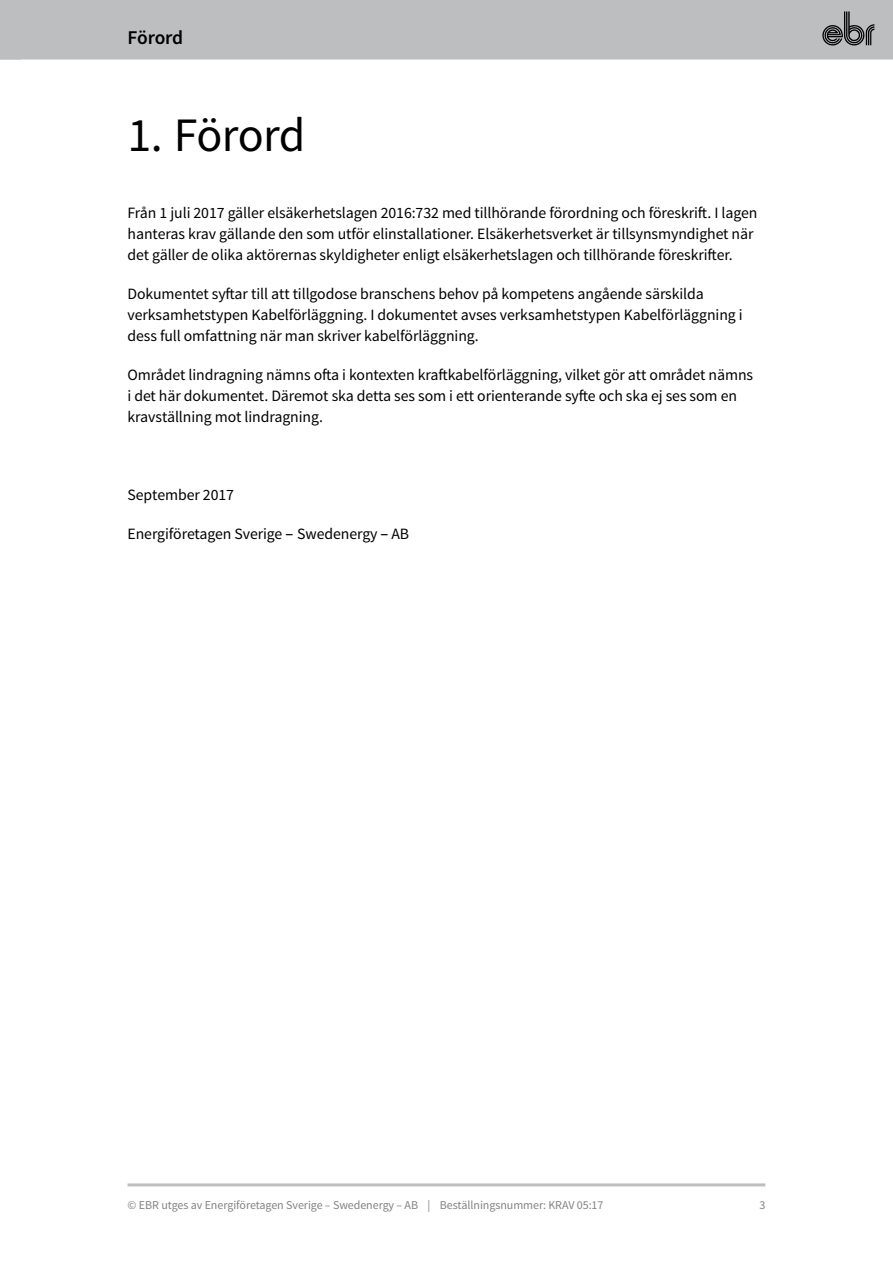
<style>
.page{position:relative;width:893px;height:1263px;background:#fff}
.page>*{position:absolute;margin:0;border:0;box-sizing:border-box;transform-origin:0 0}
.t1{font:48px "Source Sans Pro";letter-spacing:-.02em;color:#000}
.t2{font:600 19.5px "Source Sans Pro";letter-spacing:-.015em;color:#000}
.t3{font:15.75px/21px "Source Sans Pro";letter-spacing:-.005em;color:#000}
.t4{font:12px "Source Sans Pro";letter-spacing:-.005em;color:#808285}
.s1{font-family:"Open Sans"}
</style>
<div class="page">
<div style="left:0;top:0;width:893px;height:60px;background:#bcbec0"></div>
<hr style="left:128px;top:1183px;width:637px;height:3px;background:#bcbec0">
<svg style="left:822px;top:11px;width:52px;height:35px;background:#848586"></svg>
<p class="t2" style="left:128px;top:26px;width:57px">Förord</p>
<h1 class="t1" style="left:128px;top:105px;width:179px">1. Förord</h1>
<p class="t3" style="left:128px;top:203px;width:631px">Från 1 juli 2017 gäller elsäkerhetslagen 2016:732 med tillhörande förordning och föreskrift. I lagen hanteras krav gällande den som utför elinstallationer. Elsäkerhetsverket är tillsynsmyndighet när det gäller de olika aktörernas skyldigheter enligt elsäkerhetslagen och tillhörande föreskrifter.</p>
<p class="t3" style="left:128px;top:284px;width:617px">Dokumentet syftar till att tillgodose branschens behov på kompetens angående särskilda verksamhetstypen Kabelförläggning. I dokumentet avses verksamhetstypen Kabelförläggning i dess full omfattning när man skriver kabelförläggning.</p>
<p class="t3" style="left:128px;top:365px;width:627px">Området lindragning nämns ofta i kontexten kraftkabelförläggning, vilket gör att området nämns i det här dokumentet. Däremot ska detta ses som i ett orienterande syfte och ska ej ses som en kravställning mot lindragning.</p>
<p class="t3" style="left:128px;top:485px;width:108px">September 2017</p>
<p class="t3" style="left:128px;top:524px;width:283px">Energiföretagen Sverige <span class="s1">–</span> Swedenergy <span class="s1">–</span> AB</p>
<p class="t4" style="left:128px;top:1197px;width:477px">© EBR utges av Energiföretagen Sverige – Swedenergy – AB | Beställningsnummer: KRAV 05:17</p>
<p class="t4" style="left:759px;top:1197px;width:7px">3</p>
</div>
